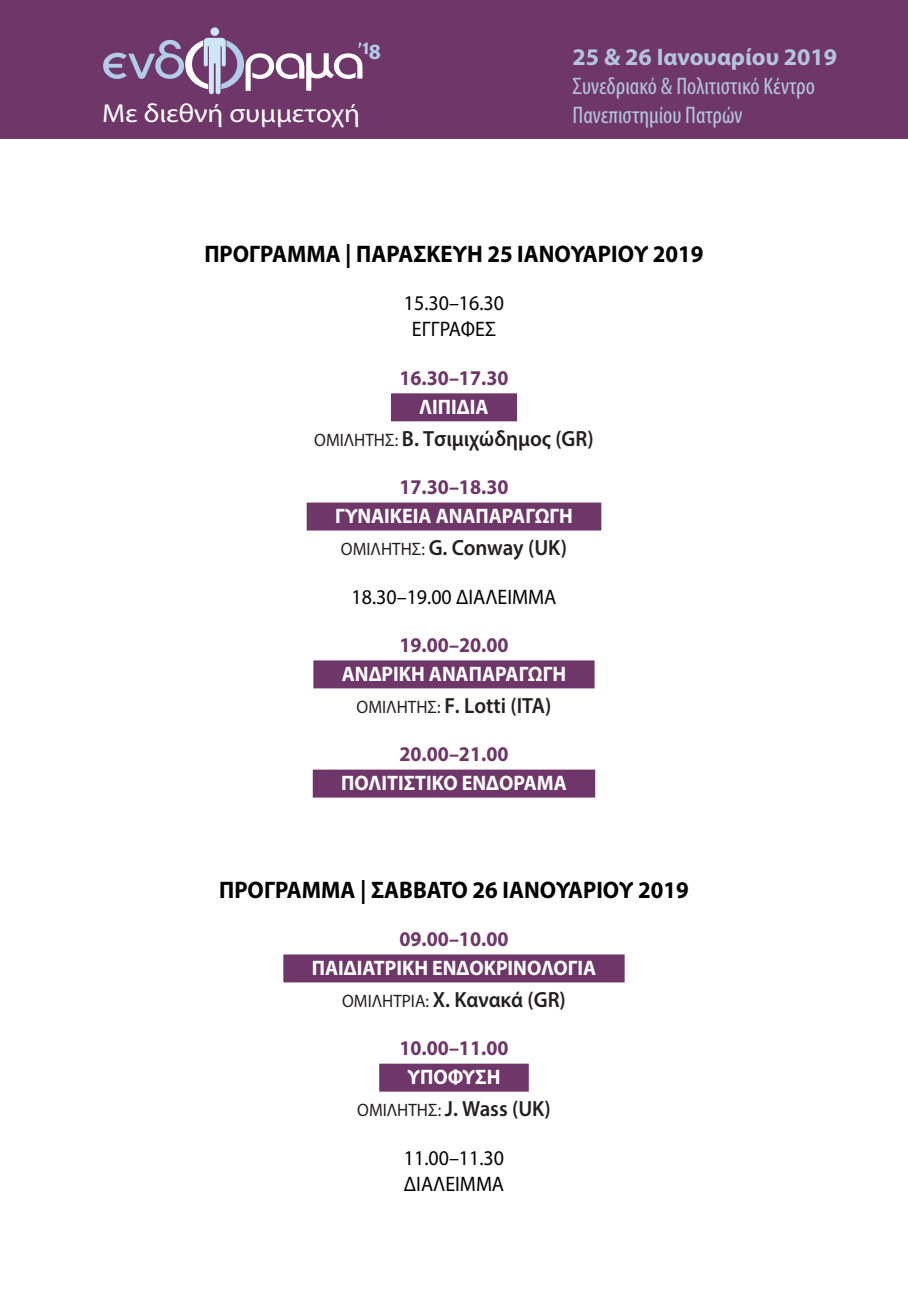
<style>
.page{position:relative;width:908px;height:1304px;background:#fff}
.page>*{position:absolute;margin:0;border:0;box-sizing:border-box;transform-origin:0 0}
.t1{font:26px "Myriad Pro";color:#fff;scale:1.1 1}
.t2{font:700 24px "Myriad Pro";color:#000;scale:.95 1}
.t3{font:condensed 24px/28.8px "Myriad Pro";color:#b3c4e1}
.t4{font:700 24px "Myriad Pro";color:#b3c4e1}
.t5{font:600 22px "Myriad Pro";color:#231f20;scale:.95 1}
.t6{font:700 21.8px "Myriad Pro";color:#b2cde8}
.t7{font:700 21px "Myriad Pro";color:#fff;scale:.95 1}
.t8{font:700 21px "Myriad Pro";color:#6f3669;scale:.95 1}
.t9{font:21px/26px "Myriad Pro";color:#000;text-align:center;scale:.95 1}
.s1{font-weight:400;font-size:18px}
</style>
<div class="page">
<div style="left:391px;top:393px;width:126px;height:28px;background:#6f3669"></div>
<div style="left:306px;top:503px;width:295px;height:28px;background:#6f3669"></div>
<div style="left:313px;top:660px;width:281px;height:28px;background:#6f3669"></div>
<div style="left:312px;top:770px;width:283px;height:28px;background:#6f3669"></div>
<div style="left:283px;top:954px;width:341px;height:28px;background:#6f3669"></div>
<div style="left:379px;top:1064px;width:149px;height:28px;background:#6f3669"></div>
<div style="left:0;top:0;width:907px;height:139px;background:#6f3669"></div>
<div style="left:210px;top:27px;width:9px;height:9px;background:#cde7f7;border-radius:50%"></div>
<svg style="left:103px;top:38px;width:264px;height:56px"></svg>
<p class="t6" style="left:368px;top:43px;width:14px">8</p>
<p class="t1" style="left:102px;top:103px;width:236px">Με διεθνή συμμετοχή</p>
<p class="t4" style="left:572px;top:48px;width:266px">25 &amp; 26 Ιανουαρίου 2019</p>
<p class="t3" style="left:572px;top:74px;width:244px">Συνεδριακό &amp; Πολιτιστικό Κέντρο<br>Πανεπιστημίου Πατρών</p>
<p class="t2" style="left:204px;top:245px;width:526px">ΠΡΟΓΡΑΜΜΑ | ΠΑΡΑΣΚΕΥΗ 25 ΙΑΝΟΥΑΡΙΟΥ 2019</p>
<p class="t9" style="left:403px;top:292px;width:107px">15.30–16.30<br>ΕΓΓΡΑΦΕΣ</p>
<p class="t8" style="left:399px;top:370px;width:116px">16.30–17.30</p>
<p class="t7" style="left:419px;top:399px;width:74px">ΛΙΠΙΔΙΑ</p>
<p class="t5" style="left:314px;top:430px;width:295px"><span class="s1">ΟΜΙΛΗΤΗΣ:</span> Β. Τσιμιχώδημος (GR)</p>
<p class="t8" style="left:399px;top:479px;width:116px">17.30–18.30</p>
<p class="t7" style="left:335px;top:508px;width:252px">ΓΥΝΑΙΚΕΙΑ ΑΝΑΠΑΡΑΓΩΓΗ</p>
<p class="t5" style="left:341px;top:539px;width:239px"><span class="s1">ΟΜΙΛΗΤΗΣ:</span> G. Conway (UK)</p>
<p class="t9" style="left:351px;top:585px;width:217px">18.30–19.00 ΔΙΑΛΕΙΜΜΑ</p>
<p class="t8" style="left:399px;top:637px;width:116px">19.00–20.00</p>
<p class="t7" style="left:341px;top:666px;width:237px">ΑΝΔΡΙΚΗ ΑΝΑΠΑΡΑΓΩΓΗ</p>
<p class="t5" style="left:356px;top:697px;width:206px"><span class="s1">ΟΜΙΛΗΤΗΣ:</span> F. Lotti (ITA)</p>
<p class="t8" style="left:399px;top:746px;width:116px">20.00–21.00</p>
<p class="t7" style="left:341px;top:775px;width:239px">ΠΟΛΙΤΙΣΤΙΚΟ ΕΝΔΟΡΑΜΑ</p>
<p class="t2" style="left:219px;top:880px;width:495px">ΠΡΟΓΡΑΜΜΑ | ΣΑΒΒΑΤΟ 26 ΙΑΝΟΥΑΡΙΟΥ 2019</p>
<p class="t8" style="left:399px;top:931px;width:116px">09.00–10.00</p>
<p class="t7" style="left:311px;top:960px;width:301px">ΠΑΙΔΙΑΤΡΙΚΗ ΕΝΔΟΚΡΙΝΟΛΟΓΙΑ</p>
<p class="t5" style="left:342px;top:991px;width:237px"><span class="s1">ΟΜΙΛΗΤΡΙΑ:</span> Χ. Κανακά (GR)</p>
<p class="t8" style="left:399px;top:1040px;width:116px">10.00–11.00</p>
<p class="t7" style="left:407px;top:1069px;width:99px">ΥΠΟΦΥΣΗ</p>
<p class="t5" style="left:357px;top:1100px;width:205px"><span class="s1">ΟΜΙΛΗΤΗΣ:</span> J. Wass (UK)</p>
<p class="t9" style="left:403px;top:1146px;width:107px;text-align:left">11.00–11.30<br>ΔΙΑΛΕΙΜΜΑ</p>
</div>
